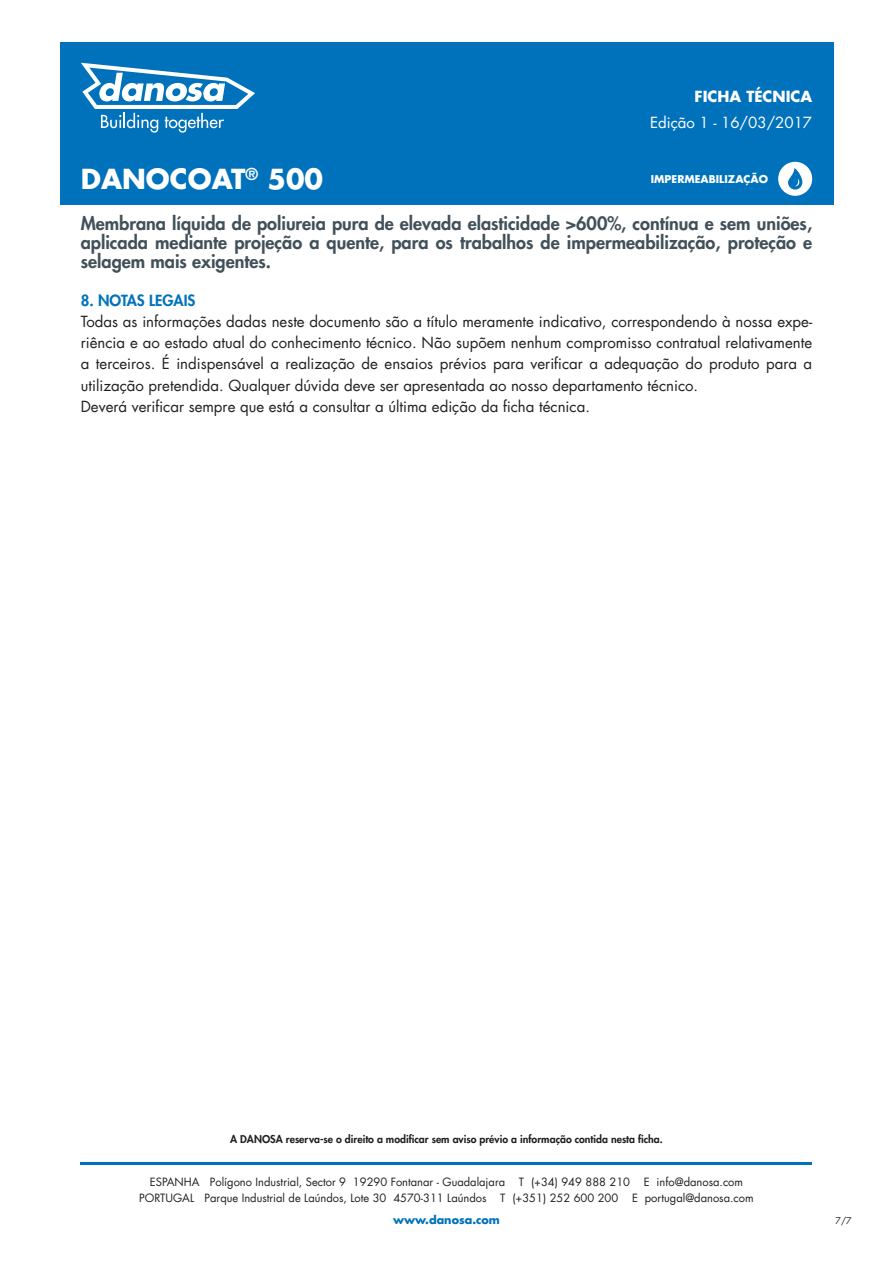
<style>
.page{position:relative;width:893px;height:1263px;background:#fff}
.page>*{position:absolute;margin:0;border:0;box-sizing:border-box;transform-origin:0 0}
.t1{font:700 27px "Futura AC";color:#fff}
.t2{font:800 18px/19px "Futura AC";color:#425159;text-align:justify}
.t3{font:15px/21px "Futura AC";color:#231f20}
.t4{font:15px "Futura AC";color:#fff}
.t5{font:800 15px "Futura AC";color:#0072bc}
.t6{font:700 15px "Futura AC";color:#fff}
.t7{font:11.1px/16.4px "Futura AC";color:#231f20;text-align:center}
.t8{font:700 11.1px "Futura AC";color:#0072bc}
.t9{font:800 10.5px "Futura AC";color:#231f20}
.t10{font:700 10.5px "Futura AC";color:#fff}
.t11{font:9px "Futura AC";color:#231f20}
</style>
<div class="page">
<div style="left:60px;top:42px;width:773px;height:163px;background:#0072bc"></div>
<svg style="left:81px;top:63px;width:174px;height:70px"></svg>
<svg style="left:778px;top:162px;width:34px;height:34px"></svg>
<hr style="left:81px;top:1162px;width:731px;height:3px;background:#0072bc">
<p class="t6" style="left:694px;top:86px;width:119px">FICHA TÉCNICA</p>
<p class="t4" style="left:650px;top:113px;width:164px">Edição 1 - 16/03/2017</p>
<h1 class="t1" style="left:81px;top:161px;width:244px">DANOCOAT<sup>®</sup> 500</h1>
<p class="t10" style="left:651px;top:172px;width:119px">IMPERMEABILIZAÇÃO</p>
<p class="t2" style="left:81px;top:213px;width:733px">Membrana líquida de poliureia pura de elevada elasticidade &gt;600%, contínua e sem uniões, aplicada mediante projeção a quente, para os trabalhos de impermeabilização, proteção e selagem mais exigentes.</p>
<p class="t5" style="left:81px;top:291px;width:116px">8. NOTAS LEGAIS</p>
<p class="t3" style="left:81px;top:312px;width:733px">Todas as informações dadas neste documento são a título meramente indicativo, correspondendo à nossa expe&shy;riência e ao estado atual do conhecimento técnico. Não supõem nenhum compromisso contratual relativamente a terceiros. É indispensável a realização de ensaios prévios para verificar a adequação do produto para a utilização pretendida. Qualquer dúvida deve ser apresentada ao nosso departamento técnico.<br>Deverá verificar sempre que está a consultar a última edição da ficha técnica.</p>
<p class="t9" style="left:230px;top:1132px;width:434px">A DANOSA reserva-se o direito a modificar sem aviso prévio a informação contida nesta ficha.</p>
<p class="t7" style="left:139px;top:1174px;width:616px">ESPANHA Polígono Industrial, Sector 9 19290 Fontanar - Guadalajara T (+34) 949 888 210 E info@danosa.com<br>PORTUGAL Parque Industrial de Laúndos, Lote 30 4570-311 Laúndos T (+351) 252 600 200 E portugal@danosa.com</p>
<p class="t8" style="left:393px;top:1212px;width:108px">www.danosa.com</p>
<p class="t11" style="left:836px;top:1215px;width:18px">7/7</p>
</div>
